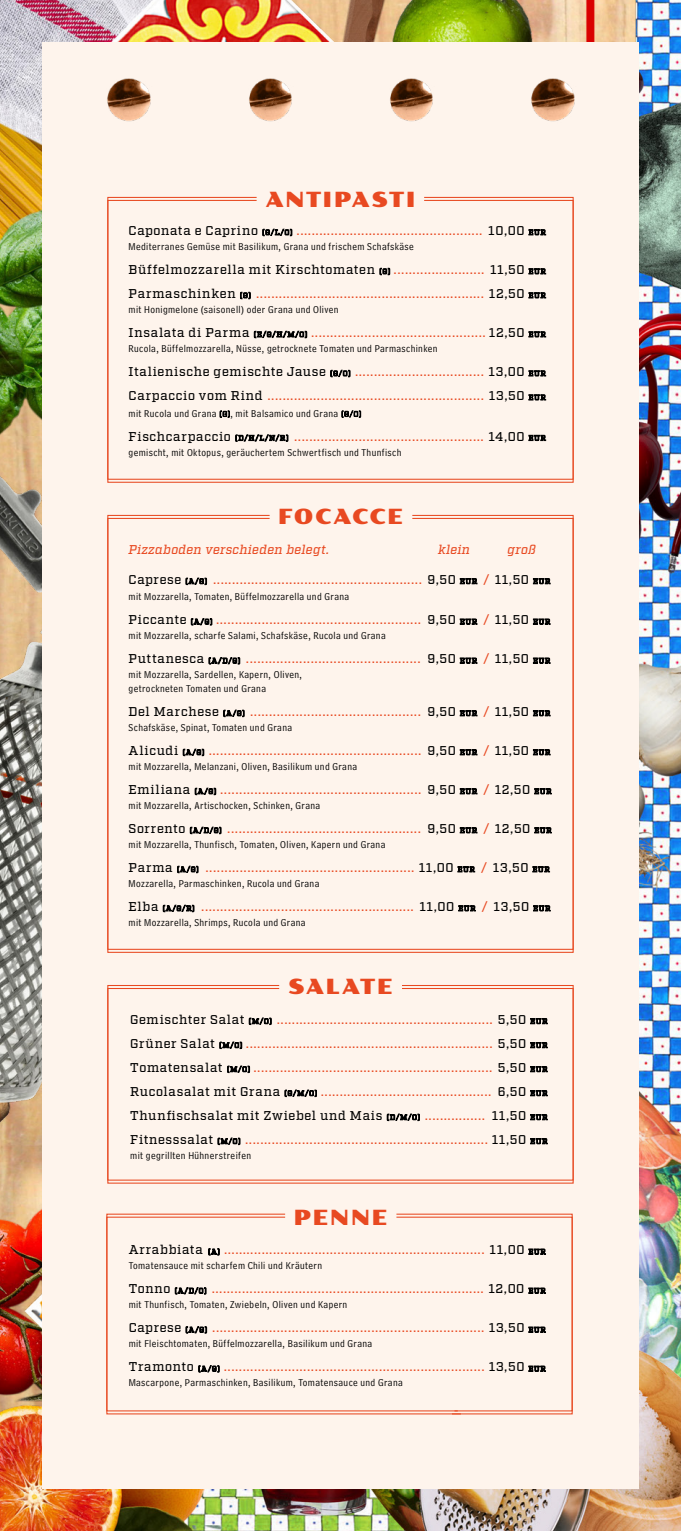
<style>
.page{position:relative;width:681px;height:1531px;background:#fff}
.page>*{position:absolute;margin:0;border:0;box-sizing:border-box;transform-origin:0 0}
.t1{font:21px "Poller One";letter-spacing:.065em;color:#e84921}
.t2{font:500 12.75px/24px "Factoria";letter-spacing:.05em;color:#e84921}
.t3{font:italic 500 12.75px "Factoria";letter-spacing:.02em;color:#e84921}
.t4{font:500 12.6px "Factoria";color:#e84921}
.t5{font:10.5px/13.5px "Bell Centennial Std Address";letter-spacing:.035em;color:#000}
.s1{color:#000}
.s2{font-size:7.5px;color:#000}
.s3{font-size:12.6px}
.s4{font-family:"Factoria";font-size:7.5px}
.s5{font-size:12.75px;color:#000}
</style>
<div class="page">
<img style="left:0;top:0;width:680px;height:1531px">
<div style="left:42px;top:42px;width:596px;height:1446px;background:#fef4ec"></div>
<svg style="left:107px;top:196px;width:467px;height:284px"></svg>
<svg style="left:107px;top:985px;width:467px;height:196px"></svg>
<svg style="left:107px;top:514px;width:467px;height:436px"></svg>
<svg style="left:106px;top:1213px;width:289px;height:199px"></svg>
<svg style="left:395px;top:1213px;width:178px;height:202px"></svg>
<img style="left:107px;top:78px;width:44px;height:44px">
<img style="left:249px;top:78px;width:43px;height:44px">
<img style="left:390px;top:78px;width:43px;height:44px">
<img style="left:531px;top:78px;width:44px;height:44px">
<h1 class="t1" style="left:265px;top:187px;width:152px">ANTIPASTI</h1>
<p class="t2" style="left:128px;top:219px;width:418px"><span class="s1">Caponata e Caprino</span> <span class="s2">(G/L/O)</span> <span class="s3">...</span>...........<span class="s3">..</span>...........<span class="s3">..</span>..............<span class="s3">..</span>.... <span class="s1">10,00</span> <span class="s2">EUR</span></p>
<p class="t5" style="left:128px;top:240px;width:287px">Mediterranes Gemüse mit Basilikum, Grana und frischem Schafskäse</p>
<p class="t2" style="left:128px;top:258px;width:418px"><span class="s1">Büffelmozzarella mit Kirschtomaten</span> <span class="s2">(G)</span> <span class="s3">...</span>..................... <span class="s1">11,50</span> <span class="s2">EUR<br></span><span class="s1">Parmaschinken</span> <span class="s2">(G)</span> <span class="s3">.</span>..............<span class="s3">..</span>..............<span class="s3">..</span>............<span class="s3">..</span>............. <span class="s1">12,50</span> <span class="s2">EUR</span></p>
<p class="t5" style="left:128px;top:303px;width:211px">mit Honigmelone (saisonell) oder Grana und Oliven</p>
<p class="t2" style="left:128px;top:321px;width:418px"><span class="s1">Insalata di Parma</span> <span class="s2">(E/G/H/M/O)</span> <span class="s3">..</span>........<span class="s3">..</span>..............<span class="s3">..</span>.............<span class="s3">.</span>.... <span class="s1">12,50</span> <span class="s2">EUR</span></p>
<p class="t5" style="left:128px;top:342px;width:310px">Rucola, Büffelmozzarella, Nüsse, getrocknete Tomaten und Parmaschinken</p>
<p class="t2" style="left:128px;top:360px;width:418px"><span class="s1">Italienische gemischte Jause</span> <span class="s2">(G/O)</span> <span class="s3">..</span>..............<span class="s3">..</span>................ <span class="s1">13,00</span> <span class="s2">EUR<br></span><span class="s1">Carpaccio vom Rind</span> <span class="s3">..</span>..............<span class="s3">..</span>..............<span class="s3">..</span>..............<span class="s3">..</span>....... <span class="s1">13,50</span> <span class="s2">EUR</span></p>
<p class="t5" style="left:128px;top:406px;width:234px">mit Rucola und Grana <span class="s4">(G)</span>, mit Balsamico und Grana <span class="s4">(G/O)</span></p>
<p class="t2" style="left:128px;top:424px;width:418px"><span class="s1">Fischcarpaccio</span> <span class="s2">(D/H/L/N/R)</span> <span class="s3">.....</span>........<span class="s3">..</span>..............<span class="s3">..</span>..............<span class="s3">..</span>... <span class="s1">14,00</span> <span class="s2">EUR</span></p>
<p class="t5" style="left:128px;top:445px;width:274px">gemischt, mit Oktopus, geräuchertem Schwertfisch und Thunfisch</p>
<h1 class="t1" style="left:278px;top:504px;width:126px">FOCACCE</h1>
<p class="t3" style="left:128px;top:542px;width:202px">Pizzaboden verschieden belegt.</p>
<p class="t3" style="left:438px;top:542px;width:33px">klein</p>
<p class="t3" style="left:507px;top:542px;width:30px">groß</p>
<p class="t2" style="left:128px;top:568px;width:423px"><span class="s1">Caprese</span> <span class="s2">(A/G)</span> <span class="s3">.</span>.............<span class="s3">..</span>............<span class="s3">..</span>......................... <span class="s1">9,50</span> <span class="s2">EUR</span> / <span class="s1">11,50</span> <span class="s2">EUR</span></p>
<p class="t5" style="left:128px;top:590px;width:222px">mit Mozzarella, Tomaten, Büffelmozzarella und Grana</p>
<p class="t2" style="left:128px;top:608px;width:423px"><span class="s1">Piccante</span> <span class="s2">(A/G)</span> <span class="s3">..</span>..............<span class="s3">..</span>...........<span class="s3">..</span>....................... <span class="s1">9,50</span> <span class="s2">EUR</span> / <span class="s1">11,50</span> <span class="s2">EUR</span></p>
<p class="t5" style="left:128px;top:629px;width:258px">mit Mozzarella, scharfe Salami, Schafskäse, Rucola und Grana</p>
<p class="t2" style="left:128px;top:647px;width:423px"><span class="s1">Puttanesca</span> <span class="s2">(A/D/G)</span> <span class="s3">.</span>...................<span class="s3">..</span>...........<span class="s3">..</span>........... <span class="s1">9,50</span> <span class="s2">EUR</span> / <span class="s1">11,50</span> <span class="s2">EUR</span></p>
<p class="t5" style="left:128px;top:668px;width:175px">mit Mozzarella, Sardellen, Kapern, Oliven, getrockneten Tomaten und Grana</p>
<p class="t2" style="left:128px;top:700px;width:423px"><span class="s1">Del Marchese</span> <span class="s2">(A/G)</span> <span class="s3">..</span>............<span class="s3">.</span>.................<span class="s3">..</span>........... <span class="s1">9,50</span> <span class="s2">EUR</span> / <span class="s1">11,50</span> <span class="s2">EUR</span></p>
<p class="t5" style="left:128px;top:721px;width:165px">Schafskäse, Spinat, Tomaten und Grana</p>
<p class="t2" style="left:128px;top:739px;width:423px"><span class="s1">Alicudi</span> <span class="s2">(A/G)</span> <span class="s3">.</span>...............<span class="s3">..</span>.........................<span class="s3">..</span>........... <span class="s1">9,50</span> <span class="s2">EUR</span> / <span class="s1">11,50</span> <span class="s2">EUR</span></p>
<p class="t5" style="left:128px;top:760px;width:230px">mit Mozzarella, Melanzani, Oliven, Basilikum und Grana</p>
<p class="t2" style="left:128px;top:778px;width:424px"><span class="s1">Emiliana</span> <span class="s2">(A/G)</span> <span class="s3">.</span>..............<span class="s3">..</span>...............<span class="s3">..</span>................... <span class="s1">9,50</span> <span class="s2">EUR</span> / <span class="s1">12,50</span> <span class="s2">EUR</span></p>
<p class="t5" style="left:128px;top:799px;width:193px">mit Mozzarella, Artischocken, Schinken, Grana</p>
<p class="t2" style="left:128px;top:817px;width:424px"><span class="s1">Sorrento</span> <span class="s2">(A/D/G)</span> <span class="s3">.</span>...............<span class="s3">..</span>..............<span class="s3">..</span>................. <span class="s1">9,50</span> <span class="s2">EUR</span> / <span class="s1">12,50</span> <span class="s2">EUR</span></p>
<p class="t5" style="left:128px;top:838px;width:258px">mit Mozzarella, Thunfisch, Tomaten, Oliven, Kapern und Grana</p>
<p class="t2" style="left:128px;top:856px;width:422px"><span class="s1">Parma</span> <span class="s2">(A/G)</span> <span class="s3">..</span>...............<span class="s3">..</span>............................<span class="s3">..</span>...... <span class="s1">11,00</span> <span class="s2">EUR</span> / <span class="s1">13,50</span> <span class="s2">EUR</span></p>
<p class="t5" style="left:128px;top:877px;width:192px">Mozzarella, Parmaschinken, Rucola und Grana</p>
<p class="t2" style="left:128px;top:895px;width:423px"><span class="s1">Elba</span> <span class="s2">(A/G/R)</span> <span class="s3">....</span>...........<span class="s3">..</span>...........................<span class="s3">..</span>.......... <span class="s1">11,00</span> <span class="s2">EUR</span> / <span class="s1">13,50</span> <span class="s2">EUR</span></p>
<p class="t5" style="left:128px;top:916px;width:178px">mit Mozzarella, Shrimps, Rucola und Grana</p>
<h1 class="t1" style="left:288px;top:974px;width:106px">SALATE</h1>
<p class="t2" style="left:130px;top:1008px;width:418px;text-align:justify"><span class="s1">Gemischter Salat</span> <span class="s2">(M/O)</span> <span class="s3">.......................</span>.................................. <span class="s1">5,50</span> <span class="s2">EUR </span><span class="s1">Grüner Salat</span> <span class="s2">(M/O)</span> <span class="s3">..................</span>............................................... <span class="s1">5,50</span> <span class="s2">EUR </span><span class="s1">Tomatensalat</span> <span class="s2">(M/O)</span> <span class="s3">......................</span>......................................... <span class="s1">5,50</span> <span class="s2">EUR </span><span class="s1">Rucolasalat mit Grana</span> <span class="s2">(G/M/O)</span> <span class="s3">..........</span>................................... <span class="s1">6,50</span> <span class="s2">EUR </span><span class="s1">Thunfischsalat mit Zwiebel und Mais</span> <span class="s2">(D/M/O)</span> <span class="s3">........</span>........ <span class="s1">11,50</span> <span class="s2">EUR </span><span class="s1">Fitnesssalat</span> <span class="s2">(M/O)</span> <span class="s3">....................</span>............................................ <span class="s1">11,50</span> <span class="s2">EUR</span></p>
<p class="t5" style="left:130px;top:1148px;width:122px">mit gegrillten Hühnerstreifen</p>
<h1 class="t1" style="left:293px;top:1205px;width:95px">PENNE</h1>
<p class="t4" style="left:129px;top:1242px;width:418px"><span class="s5">Arrabbiata</span> <span class="s2">(A)</span> ..................................................................... <span class="s5">11,00</span> <span class="s2">EUR</span></p>
<p class="t5" style="left:129px;top:1259px;width:195px">Tomatensauce mit scharfem Chili und Kräutern</p>
<p class="t4" style="left:129px;top:1281px;width:418px"><span class="s5">Tonno</span> <span class="s2">(A/D/O)</span> ........................................................................ <span class="s5">12,00</span> <span class="s2">EUR</span></p>
<p class="t5" style="left:129px;top:1298px;width:220px">mit Thunfisch, Tomaten, Zwiebeln, Oliven und Kapern</p>
<p class="t4" style="left:129px;top:1320px;width:418px"><span class="s5">Caprese</span> <span class="s2">(A/G)</span> ........................................................................ <span class="s5">13,50</span> <span class="s2">EUR</span></p>
<p class="t5" style="left:129px;top:1337px;width:245px">mit Fleischtomaten, Büffelmozzarella, Basilikum und Grana</p>
<p class="t4" style="left:129px;top:1359px;width:418px"><span class="s5">Tramonto</span> <span class="s2">(A/G)</span> ..................................................................... <span class="s5">13,50</span> <span class="s2">EUR</span></p>
<p class="t5" style="left:129px;top:1376px;width:275px">Mascarpone, Parmaschinken, Basilikum, Tomatensauce und Grana</p>
</div>
